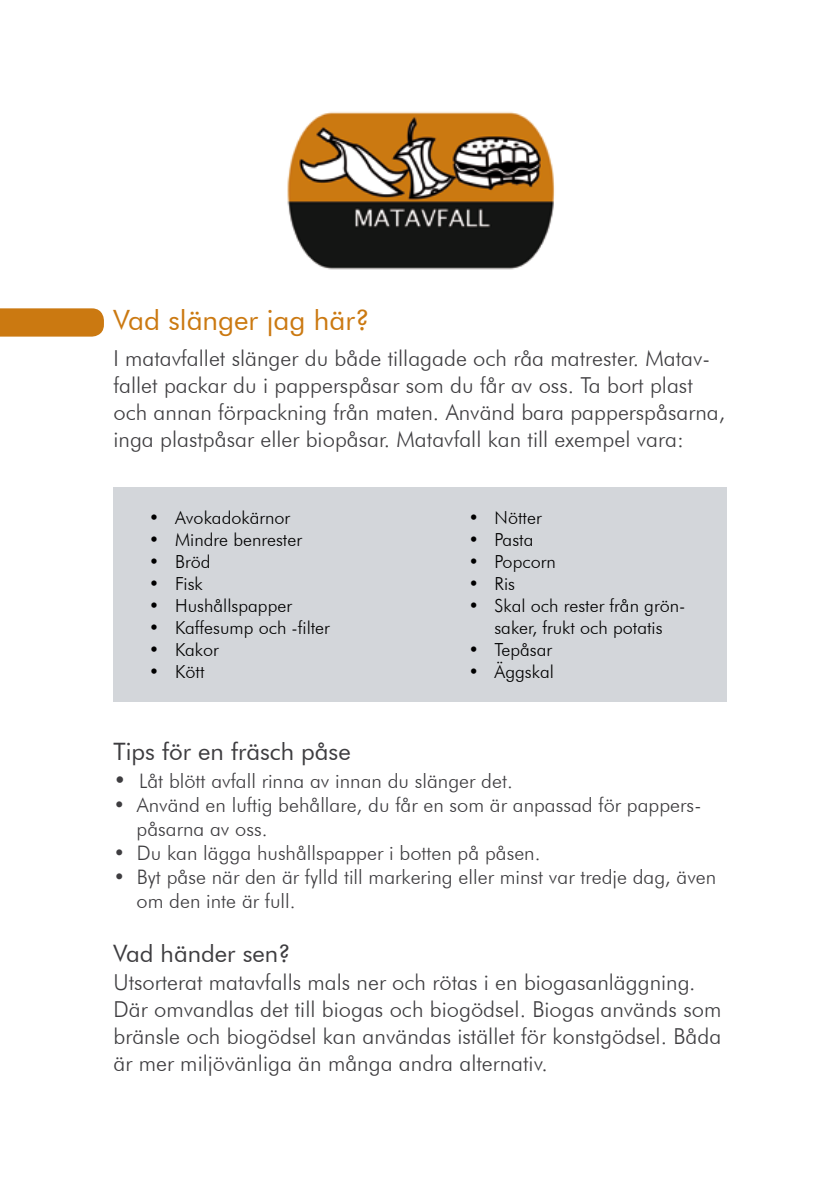
<style>
.page{position:relative;width:840px;height:1191px;background:#fff}
.page>*{position:absolute;margin:0;border:0;box-sizing:border-box;transform-origin:0 0}
.t1{font:28px "Futura BT";color:#cb7911}
.t2{font:24px "Futura BT";color:#3e3d40}
.t3{font:300 22px/27px "Futura BT";color:#3e3d40}
.t4{font:300 20px/24px "Futura BT";color:#3e3d40}
.t5{font:300 18px/22px "Futura BT";color:#000;text-align:center}
.s1{font-size:22px}
</style>
<div class="page">
<div style="left:0;top:308px;width:104px;height:28px;background:#cb7911"></div>
<div style="left:113px;top:487px;width:613px;height:214px;background:#d3d6da"></div>
<img style="left:287px;top:112px;width:268px;height:158px">
<p class="t1" style="left:113px;top:303px;width:257px">Vad slänger jag här?</p>
<p class="t3" style="left:113px;top:344px;width:612px">I matavfallet slänger du både tillagade och råa matrester. Matav&shy;fallet packar du i papperspåsar som du får av oss. Ta bort plast och annan förpackning från maten. Använd bara papperspåsarna, inga plastpåsar eller biopåsar. Matavfall kan till exempel vara:</p>
<p class="t5" style="left:149px;top:506px;width:143px">• Avokadokärnor</p>
<p class="t5" style="left:149px;top:528px;width:154px">• Mindre benrester</p>
<p class="t5" style="left:149px;top:550px;width:63px">• Bröd</p>
<p class="t5" style="left:149px;top:572px;width:55px">• Fisk</p>
<p class="t5" style="left:149px;top:594px;width:144px">• Hushållspapper</p>
<p class="t5" style="left:149px;top:616px;width:182px">• Kaffesump och -filter</p>
<p class="t5" style="left:149px;top:638px;width:71px">• Kakor</p>
<p class="t5" style="left:149px;top:660px;width:57px">• Kött</p>
<p class="t5" style="left:468px;top:506px;width:75px">• Nötter</p>
<p class="t5" style="left:468px;top:528px;width:67px">• Pasta</p>
<p class="t5" style="left:468px;top:550px;width:89px">• Popcorn</p>
<p class="t5" style="left:468px;top:572px;width:48px">• Ris</p>
<p class="t5" style="left:468px;top:594px;width:218px">• Skal och rester från grön&shy;saker, frukt och potatis</p>
<p class="t5" style="left:468px;top:638px;width:85px">• Tepåsar</p>
<p class="t5" style="left:468px;top:660px;width:87px">• Äggskal</p>
<p class="t2" style="left:113px;top:736px;width:238px">Tips för en fräsch påse</p>
<p class="t4" style="left:113px;top:768px;width:400px"><span class="s1">•</span> Låt blött avfall rinna av innan du slänger det.</p>
<p class="t4" style="left:136px;top:792px;width:566px;text-indent:-23px">• Använd en luftig behållare, du får en som är anpassad för pappers&shy;påsarna av oss.</p>
<p class="t4" style="left:113px;top:840px;width:428px">• Du kan lägga hushållspapper i botten på påsen.</p>
<p class="t4" style="left:136px;top:864px;width:581px;text-indent:-23px">• Byt påse när den är fylld till markering eller minst var tredje dag, även om den inte är full.</p>
<p class="t2" style="left:113px;top:938px;width:179px">Vad händer sen?</p>
<p class="t3" style="left:113px;top:968px;width:609px">Utsorterat matavfalls mals ner och rötas i en biogasanläggning.<br>Där omvandlas det till biogas och biogödsel. Biogas används som bränsle och biogödsel kan användas istället för konstgödsel. Båda är mer miljövänliga än många andra alternativ.</p>
</div>
